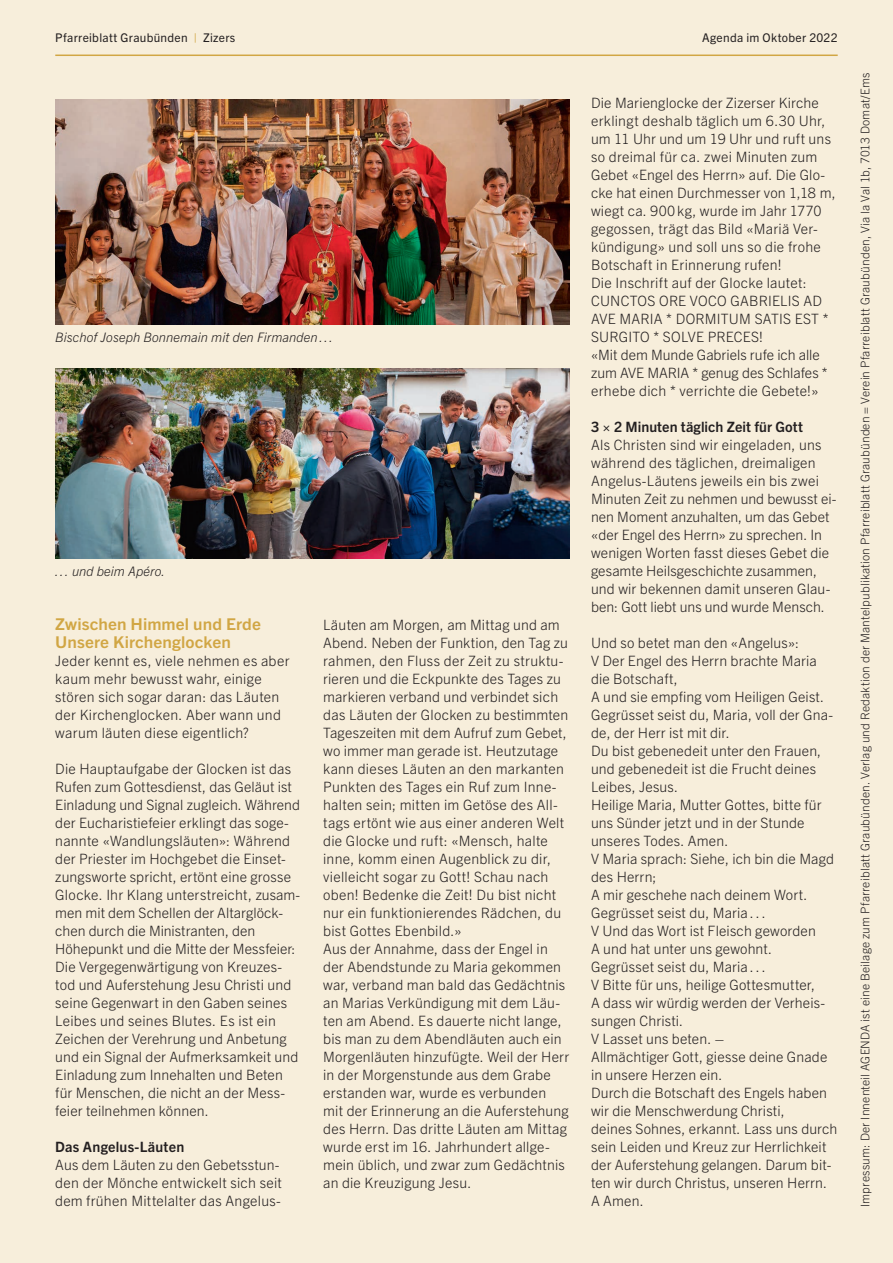
<style>
.page{position:relative;width:893px;height:1263px;background:#f7eedb}
.page>*{position:absolute;margin:0;border:0;box-sizing:border-box;transform-origin:0 0}
.t1{font:700 16.35px/18px "Trade Gothic Next LT Pro";letter-spacing:.01em;color:#d1a644;scale:1.05 1}
.t2{font:300 14.25px/18px "Trade Gothic Next LT Pro";letter-spacing:.01em;color:#231f20}
.t3{font:700 14.25px "Trade Gothic Next LT Pro";letter-spacing:.01em;color:#231f20}
.t4{font:italic 300 13.2px "Trade Gothic Next LT Pro";letter-spacing:.005em;color:#231f20}
.t5{font:300 12px "Trade Gothic Next LT Pro";letter-spacing:.015em;color:#231f20}
.t6{font:12px "Trade Gothic Next LT Pro";letter-spacing:.025em;color:#231f20}
.s1{color:#d1a644}
</style>
<div class="page">
<hr style="left:55px;top:55px;width:783px;height:1px;background:#d1a644">
<img style="left:55px;top:99px;width:515px;height:225px">
<img style="left:55px;top:369px;width:515px;height:189px">
<p class="t6" style="left:55px;top:30px;width:182px">Pfarreiblatt Graubünden <span class="s1">|</span> Zizers</p>
<p class="t6" style="left:702px;top:30px;width:137px">Agenda im Oktober 2022</p>
<p class="t4" style="left:55px;top:328px;width:279px">Bischof Joseph Bonnemain mit den Firmanden…</p>
<p class="t4" style="left:55px;top:562px;width:111px">… und beim Apéro.</p>
<p class="t1" style="left:55px;top:614px;width:197px">Zwischen Himmel und Erde<br>Unsere Kirchenglocken</p>
<p class="t2" style="left:55px;top:651px;width:236px">Jeder kennt es, viele nehmen es aber kaum mehr bewusst wahr, einige stören sich sogar daran: das Läuten der Kirchenglocken. Aber wann und warum läuten diese eigentlich?</p>
<p class="t2" style="left:55px;top:759px;width:247px">Die Hauptaufgabe der Glocken ist das Rufen zum Gottesdienst, das Geläut ist Einladung und Signal zugleich. Während der Eucharistiefeier erklingt das soge&shy;nannte «Wandlungsläuten»: Während der Priester im Hochgebet die Einset&shy;zungsworte spricht, ertönt eine grosse Glocke. Ihr Klang unterstreicht, zusam&shy;men mit dem Schellen der Altarglöck&shy;chen durch die Ministranten, den Höhepunkt und die Mitte der Messfeier:<br>Die Vergegenwärtigung von Kreuzes&shy;tod und Auferstehung Jesu Christi und seine Gegenwart in den Gaben seines Leibes und seines Blutes. Es ist ein Zeichen der Verehrung und Anbetung und ein Signal der Aufmerksamkeit und Einladung zum Innehalten und Beten für Menschen, die nicht an der Mess&shy;feier teilnehmen können.</p>
<p class="t3" style="left:55px;top:1137px;width:130px">Das Angelus-Läuten</p>
<p class="t2" style="left:55px;top:1155px;width:228px">Aus dem Läuten zu den Gebetsstun&shy;den der Mönche entwickelt sich seit dem frühen Mittelalter das Angelus--</p>
<p class="t2" style="left:323px;top:615px;width:248px">Läuten am Morgen, am Mittag und am Abend. Neben der Funktion, den Tag zu rahmen, den Fluss der Zeit zu struktu&shy;rieren und die Eckpunkte des Tages zu markieren verband und verbindet sich das Läuten der Glocken zu bestimmten Tageszeiten mit dem Aufruf zum Gebet, wo immer man gerade ist. Heutzutage kann dieses Läuten an den markanten Punkten des Tages ein Ruf zum Inne&shy;halten sein; mitten im Getöse des All&shy;tags ertönt wie aus einer anderen Welt die Glocke und ruft: «Mensch, halte inne, komm einen Augenblick zu dir, vielleicht sogar zu Gott! Schau nach oben! Bedenke die Zeit! Du bist nicht nur ein funktionierendes Rädchen, du bist Gottes Ebenbild.»<br>Aus der Annahme, dass der Engel in der Abendstunde zu Maria gekommen war, verband man bald das Gedächtnis an Marias Verkündigung mit dem Läu&shy;ten am Abend. Es dauerte nicht lange, bis man zu dem Abendläuten auch ein Morgenläuten hinzufügte. Weil der Herr in der Morgenstunde aus dem Grabe erstanden war, wurde es verbunden mit der Erinnerung an die Auferstehung des Herrn. Das dritte Läuten am Mittag wurde erst im 16. Jahrhundert allge&shy;mein üblich, und zwar zum Gedächtnis an die Kreuzigung Jesu.</p>
<p class="t2" style="left:591px;top:93px;width:246px">Die Marienglocke der Zizerser Kirche erklingt deshalb täglich um 6.30 Uhr, um 11 Uhr und um 19 Uhr und ruft uns so dreimal für ca. zwei Minuten zum Gebet «Engel des Herrn» auf. Die Glo&shy;cke hat einen Durchmesser von 1,18 m, wiegt ca. 900 kg, wurde im Jahr 1770 gegossen, trägt das Bild «Mariä Ver&shy;kündigung» und soll uns so die frohe Botschaft in Erinnerung rufen!<br>Die Inschrift auf der Glocke lautet:<br>CUNCTOS ORE VOCO GABRIELIS AD AVE MARIA * DORMITUM SATIS EST * SURGITO * SOLVE PRECES!<br>«Mit dem Munde Gabriels rufe ich alle zum AVE MARIA * genug des Schlafes * erhebe dich * verrichte die Gebete!»</p>
<p class="t3" style="left:591px;top:417px;width:213px">3 × 2 Minuten täglich Zeit für Gott</p>
<p class="t2" style="left:591px;top:435px;width:247px">Als Christen sind wir eingeladen, uns während des täglichen, dreimaligen Angelus-Läutens jeweils ein bis zwei Minuten Zeit zu nehmen und bewusst ei&shy;nen Moment anzuhalten, um das Gebet «der Engel des Herrn» zu sprechen. In wenigen Worten fasst dieses Gebet die gesamte Heilsgeschichte zusammen, und wir bekennen damit unseren Glau&shy;ben: Gott liebt uns und wurde Mensch.</p>
<p class="t2" style="left:591px;top:633px;width:248px">Und so betet man den «Angelus»:<br>V Der Engel des Herrn brachte Maria die Botschaft,<br>A und sie empfing vom Heiligen Geist.<br>Gegrüsset seist du, Maria, voll der Gna&shy;de, der Herr ist mit dir.<br>Du bist gebenedeit unter den Frauen, und gebenedeit ist die Frucht deines<br>Leibes, Jesus.<br>Heilige Maria, Mutter Gottes, bitte für uns Sünder jetzt und in der Stunde unseres Todes. Amen.<br>V Maria sprach: Siehe, ich bin die Magd des Herrn;<br>A mir geschehe nach deinem Wort.<br>Gegrüsset seist du, Maria . . .<br>V Und das Wort ist Fleisch geworden<br>A und hat unter uns gewohnt.<br>Gegrüsset seist du, Maria . . .<br>V Bitte für uns, heilige Gottesmutter,<br>A dass wir würdig werden der Verheis&shy;sungen Christi.<br>V Lasset uns beten. –<br>Allmächtiger Gott, giesse deine Gnade in unsere Herzen ein.<br>Durch die Botschaft des Engels haben wir die Menschwerdung Christi,<br>deines Sohnes, erkannt. Lass uns durch sein Leiden und Kreuz zur Herrlichkeit der Auferstehung gelangen. Darum bit&shy;ten wir durch Christus, unseren Herrn.<br>A Amen.</p>
<p class="t5" style="left:857px;top:1207px;width:1136px;rotate:-90deg">Impressum: Der Innenteil AGENDA ist eine Beilage zum Pfarreiblatt Graubünden. Verlag und Redaktion der Mantelpublikation Pfarreiblatt Graubünden = Verein Pfarreiblatt Graubünden, Via la Val 1b, 7013 Domat/Ems</p>
</div>
